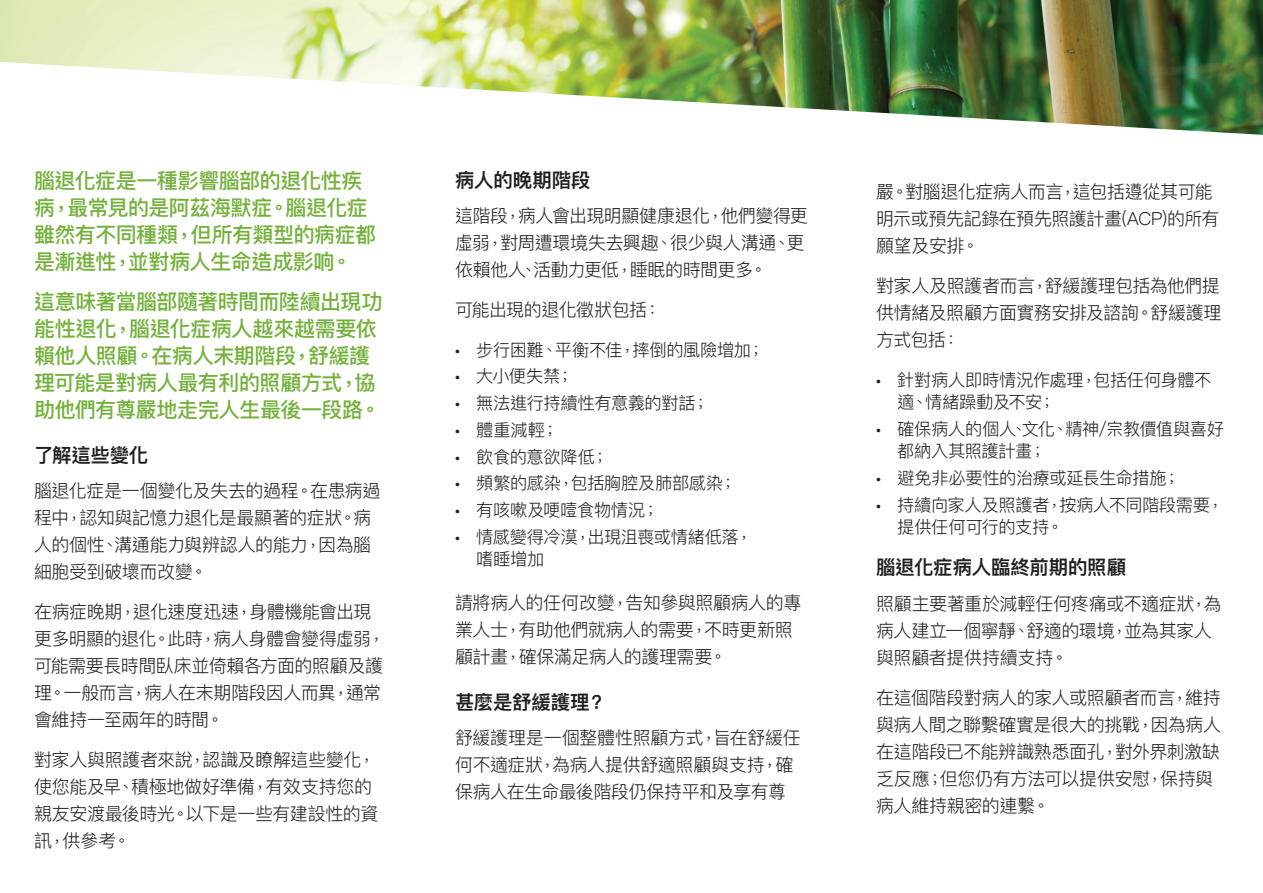
<style>
.page{position:relative;width:1263px;height:893px;background:#fff}
.page>*{position:absolute;margin:0;border:0;box-sizing:border-box;transform-origin:0 0}
.t1{font:500 21px/27px "Ping Fang TC";letter-spacing:-.02em;color:#73b13b}
.t2{font:600 19.5px "Ping Fang TC";letter-spacing:-.015em;color:#231f20}
.t3{font:300 18px/27px "Ping Fang TC";letter-spacing:-.025em;color:#231f20}
.t4{font:300 17.25px/22.5px "Ping Fang TC";letter-spacing:-.02em;color:#231f20}
.s1{font-family:"Myriad Pro";font-weight:400}
</style>
<div class="page">
<img style="left:0;top:0;width:1263px;height:135px">
<p class="t1" style="left:34px;top:167px;width:343px">腦退化症是一種影響腦部的退化性疾病，最常見的是阿茲海默症。腦退化症雖然有不同種類，但所有類型的病症都是漸進性，並對病人生命造成影响。</p>
<p class="t1" style="left:34px;top:287px;width:350px">這意味著當腦部隨著時間而陸續出現功能性退化，腦退化症病人越來越需要依賴他人照顧。在病人末期階段，舒緩護理可能是對病人最有利的照顧方式，協助他們有尊嚴地走完人生最後一段路。</p>
<p class="t2" style="left:34px;top:443px;width:116px">了解這些變化</p>
<p class="t3" style="left:34px;top:477px;width:348px">腦退化症是一個變化及失去的過程。在患病過程中，認知與記憶力退化是最顯著的症狀。病人的個性、溝通能力與辨認人的能力，因為腦細胞受到破壞而改變。</p>
<p class="t3" style="left:34px;top:598px;width:353px">在病症晚期，退化速度迅速，身體機能會出現更多明顯的退化。此時，病人身體會變得虛弱，可能需要長時間臥床並倚賴各方面的照顧及護理。一般而言，病人在末期階段因人而異，通常會維持一至兩年的時間。</p>
<p class="t3" style="left:34px;top:746px;width:346px">對家人與照護者來說，認識及瞭解這些變化，使您能及早、積極地做好準備，有效支持您的親友安渡最後時光。以下是一些有建設性的資訊，供參考。</p>
<p class="t2" style="left:455px;top:168px;width:137px">病人的晚期階段</p>
<p class="t3" style="left:455px;top:202px;width:354px">這階段，病人會出現明顯健康退化，他們變得更虛弱，對周遭環境失去興趣、很少與人溝通、更依賴他人、活動力更低，睡眠的時間更多。</p>
<p class="t3" style="left:455px;top:296px;width:208px">可能出現的退化徵狀包括：</p>
<p class="t4" style="left:455px;top:338px;width:311px"><span class="s1">•</span> 步行困難、平衡不佳，摔倒的風險增加；</p>
<p class="t4" style="left:455px;top:365px;width:120px"><span class="s1">•</span> 大小便失禁；</p>
<p class="t4" style="left:455px;top:391px;width:256px"><span class="s1">•</span> 無法進行持續性有意義的對話；</p>
<p class="t4" style="left:455px;top:418px;width:105px"><span class="s1">•</span> 體重減輕；</p>
<p class="t4" style="left:455px;top:445px;width:155px"><span class="s1">•</span> 飲食的意欲降低；</p>
<p class="t4" style="left:455px;top:472px;width:283px"><span class="s1">•</span> 頻繁的感染，包括胸腔及肺部感染；</p>
<p class="t4" style="left:455px;top:498px;width:206px"><span class="s1">•</span> 有咳嗽及哽噎食物情況；</p>
<p class="t4" style="left:476px;top:525px;width:278px;text-indent:-21px"><span class="s1">•</span> 情感變得冷漠，出現沮喪或情緒低落，嗜睡增加</p>
<p class="t3" style="left:455px;top:589px;width:348px">請將病人的任何改變，告知參與照顧病人的專業人士，有助他們就病人的需要，不時更新照顧計畫，確保滿足病人的護理需要。</p>
<p class="t2" style="left:455px;top:690px;width:153px">甚麼是舒緩護理？</p>
<p class="t3" style="left:455px;top:724px;width:347px">舒緩護理是一個整體性照顧方式，旨在舒緩任何不適症狀，為病人提供舒適照顧與支持，確保病人在生命最後階段仍保持平和及享有尊</p>
<p class="t3" style="left:876px;top:178px;width:345px">嚴。對腦退化症病人而言，這包括遵從其可能明示或預先記錄在預先照護計畫(ACP)的所有願望及安排。</p>
<p class="t3" style="left:876px;top:272px;width:347px;text-align:justify">對家人及照護者而言，舒緩護理包括為他們提供情緒及照顧方面實務安排及諮詢。舒緩護理方式包括：</p>
<p class="t4" style="left:897px;top:368px;width:316px;text-indent:-21px"><span class="s1">•</span> 針對病人即時情況作處理，包括任何身體不適、情緒躁動及不安；</p>
<p class="t4" style="left:897px;top:417px;width:328px;text-indent:-21px"><span class="s1">•</span> 確保病人的個人、文化、精神/宗教價值與喜好都納入其照護計畫；</p>
<p class="t4" style="left:876px;top:466px;width:306px"><span class="s1">•</span> 避免非必要性的治療或延長生命措施；</p>
<p class="t4" style="left:897px;top:493px;width:328px;text-indent:-21px"><span class="s1">•</span> 持續向家人及照護者，按病人不同階段需要，提供任何可行的支持。</p>
<p class="t2" style="left:876px;top:555px;width:252px">腦退化症病人臨終前期的照顧</p>
<p class="t3" style="left:876px;top:590px;width:347px">照顧主要著重於減輕任何疼痛或不適症狀，為病人建立一個寧靜、舒適的環境，並為其家人與照顧者提供持續支持。</p>
<p class="t3" style="left:876px;top:683px;width:347px">在這個階段對病人的家人或照顧者而言，維持與病人間之聯繫確實是很大的挑戰，因為病人在這階段已不能辨識熟悉面孔，對外界刺激缺乏反應；但您仍有方法可以提供安慰，保持與病人維持親密的連繫。</p>
</div>
